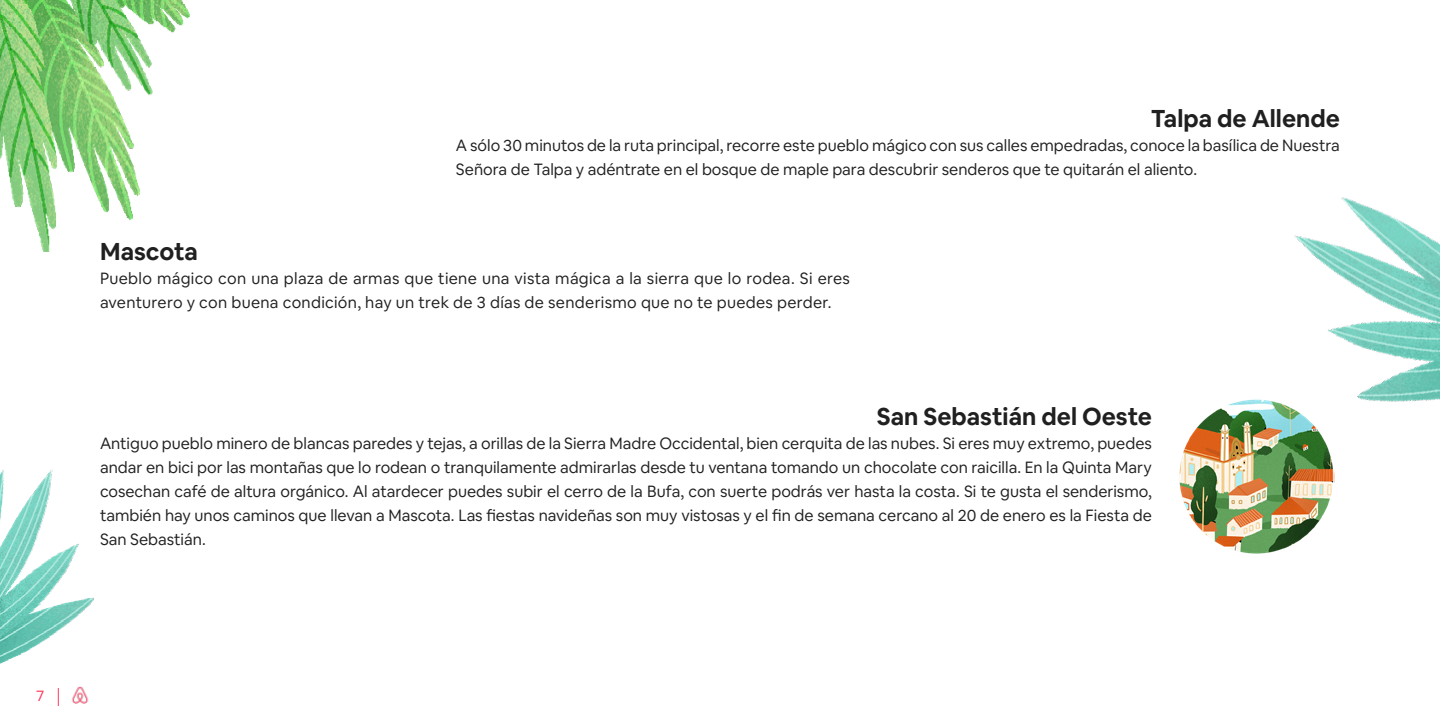
<style>
.page{position:relative;width:1440px;height:720px;background:#fff}
.page>*{position:absolute;margin:0;border:0;box-sizing:border-box;transform-origin:0 0}
.t1{font:700 24px "Airbnb Cereal";color:#202020}
.t2{font:16px/24px "Airbnb Cereal";color:#202020}
.t3{font:16px/24px "Airbnb Cereal";letter-spacing:.02em;color:#202020}
.t4{font:15px "Airbnb Cereal";color:#ff385b}
</style>
<div class="page">
<img style="left:0;top:469px;width:94px;height:195px">
<svg style="left:58px;top:688px;width:1px;height:18px"></svg>
<img style="left:72px;top:686px;width:17px;height:18px">
<img style="left:1179px;top:399px;width:150px;height:155px">
<img style="left:0;top:0;width:190px;height:252px">
<img style="left:1264px;top:197px;width:176px;height:307px">
<h1 class="t1" style="left:1151px;top:104px;width:191px">Talpa de Allende</h1>
<p class="t2" style="left:456px;top:134px;width:885px">A sólo 30 minutos de la ruta principal, recorre este pueblo mágico con sus calles empedradas, conoce la basílica de Nuestra<br>Señora de Talpa y adéntrate en el bosque de maple para descubrir senderos que te quitarán el aliento.</p>
<h1 class="t1" style="left:100px;top:237px;width:99px">Mascota</h1>
<p class="t3" style="left:100px;top:267px;width:751px">Pueblo mágico con una plaza de armas que tiene una vista mágica a la sierra que lo rodea. Si eres aventurero y con buena condición, hay un trek de 3 días de senderismo que no te puedes perder.</p>
<h1 class="t1" style="left:877px;top:402px;width:277px">San Sebastián del Oeste</h1>
<p class="t2" style="left:100px;top:432px;width:1053px;text-align:justify">Antiguo pueblo minero de blancas paredes y tejas, a orillas de la Sierra Madre Occidental, bien cerquita de las nubes. Si eres muy extremo, puedes andar en bici por las montañas que lo rodean o tranquilamente admirarlas desde tu ventana tomando un chocolate con raicilla. En la Quinta Mary cosechan café de altura orgánico. Al atardecer puedes subir el cerro de la Bufa, con suerte podrás ver hasta la costa. Si te gusta el senderismo, también hay unos caminos que llevan a Mascota. Las fiestas navideñas son muy vistosas y el fin de semana cercano al 20 de enero es la Fiesta de San Sebastián.</p>
<p class="t4" style="left:36px;top:687px;width:10px">7</p>
</div>
